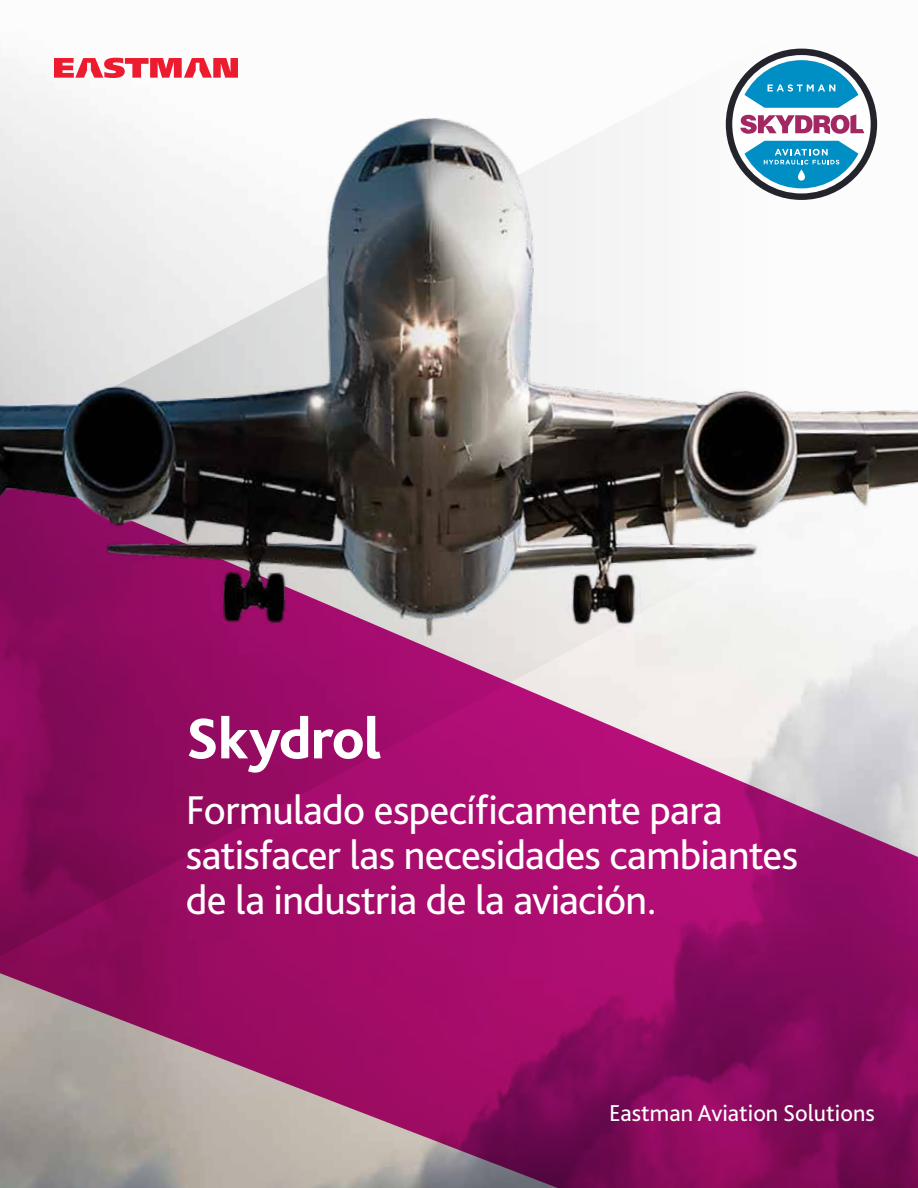
<style>
.page{position:relative;width:918px;height:1188px;background:#fff}
.page>*{position:absolute;margin:0;border:0;box-sizing:border-box;transform-origin:0 0}
.t1{font:800 60px "Bliss Pro";letter-spacing:-.02em;color:#fff}
.t2{font:42px/45px "Bliss Pro";letter-spacing:-.015em;color:#fff}
.t3{font:24px "Bliss 2";color:#fff}
</style>
<div class="page">
<img style="left:0;top:48px;width:918px;height:1140px">
<svg style="left:54px;top:58px;width:184px;height:20px"></svg>
<svg style="left:726px;top:49px;width:151px;height:151px"></svg>
<h1 class="t1" style="left:186px;top:701px;width:197px">Skydrol</h1>
<p class="t2" style="left:186px;top:786px;width:614px">Formulado específicamente para satisfacer las necesidades cambiantes de la industria de la aviación.</p>
<p class="t3" style="left:609px;top:1098px;width:267px">Eastman Aviation Solutions</p>
</div>
